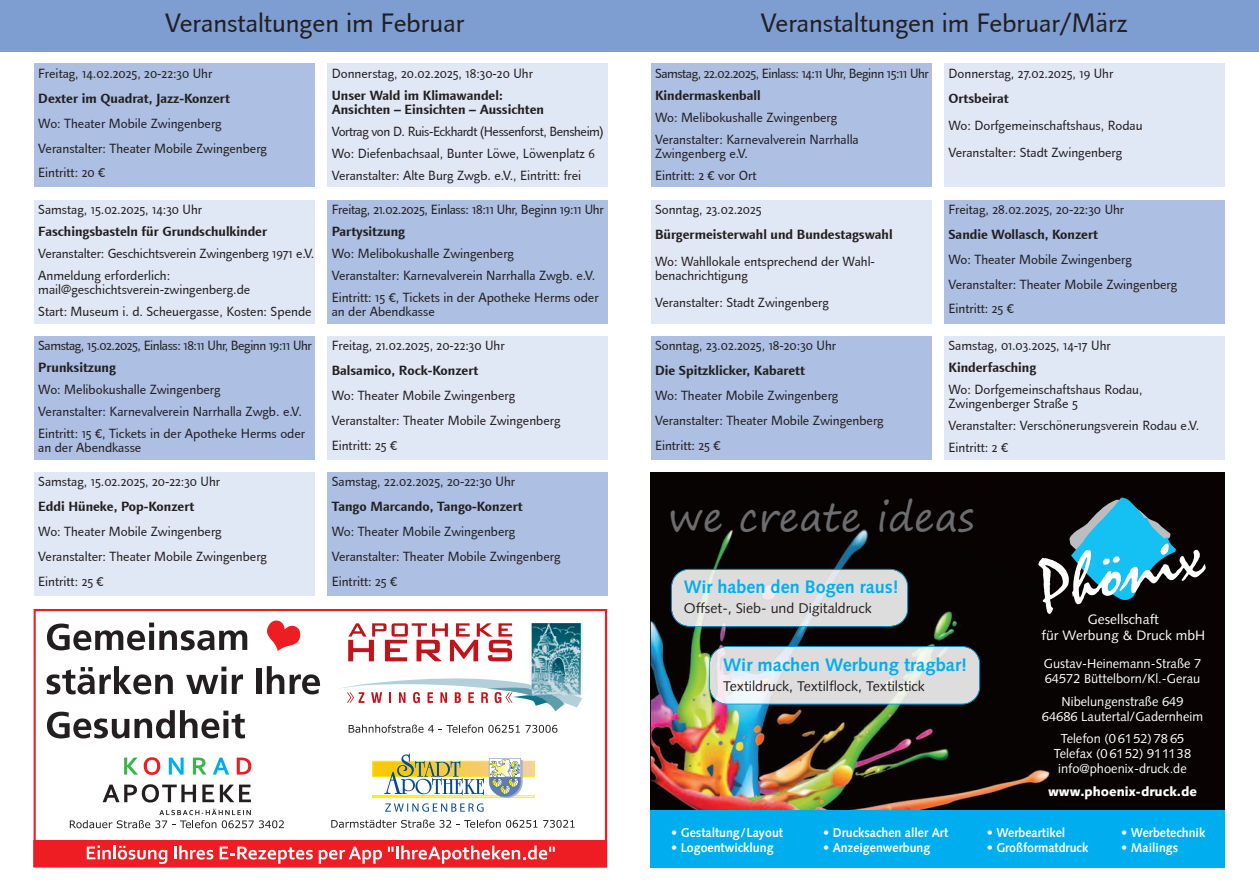
<style>
.page{position:relative;width:1259px;height:893px;background:#fff}
.page>*{position:absolute;margin:0;border:0;box-sizing:border-box;transform-origin:0 0}
.t1{font:39.3px "Segoe Print";color:#6c6d70}
.t2{font:27px "Linotype Finnegan";color:#231f20}
.t3{font:700 18.15px "Syntax";color:#00aeef}
.t4{font:14.1px "Syntax";color:#231f20}
.t5{font:13.65px/16.4px "Syntax";color:#fff;text-align:center}
.t6{font:13.5px/24.9px "Linotype Finnegan Os F";color:#231f20}
.t7{font:700 13.5px/14.2px "Linotype Finnegan Os F";color:#231f20}
.t8{font:13.5px "Linotype Finnegan Os F";letter-spacing:-.03em;color:#231f20}
.t9{font:13.5px "Linotype Finnegan Os F";letter-spacing:-.02em;color:#231f20}
.t10{font:13.05px/15.1px "Syntax";color:#fff;text-align:center}
.t11{font:900 13.05px "Syntax";color:#fff}
.t12{font:700 12.9px "Syntax";color:#fff;scale:.96 1}
</style>
<div class="page">
<div style="left:0;top:0;width:1259px;height:51px;background:#7e9ed2"></div>
<div style="left:34px;top:64px;width:281px;height:123px;background:#adbfe2"></div>
<div style="left:34px;top:200px;width:281px;height:123px;background:#e1e8f5"></div>
<div style="left:34px;top:336px;width:281px;height:123px;background:#adbfe2"></div>
<div style="left:34px;top:472px;width:281px;height:123px;background:#e1e8f5"></div>
<div style="left:327px;top:64px;width:281px;height:123px;background:#e1e8f5"></div>
<div style="left:327px;top:200px;width:281px;height:123px;background:#adbfe2"></div>
<div style="left:327px;top:336px;width:281px;height:123px;background:#e1e8f5"></div>
<div style="left:327px;top:472px;width:281px;height:123px;background:#adbfe2"></div>
<div style="left:651px;top:64px;width:280px;height:123px;background:#adbfe2"></div>
<div style="left:651px;top:200px;width:280px;height:123px;background:#e1e8f5"></div>
<div style="left:651px;top:336px;width:280px;height:123px;background:#adbfe2"></div>
<div style="left:944px;top:64px;width:281px;height:123px;background:#e1e8f5"></div>
<div style="left:944px;top:200px;width:281px;height:123px;background:#adbfe2"></div>
<div style="left:944px;top:336px;width:281px;height:123px;background:#e1e8f5"></div>
<svg style="left:33px;top:609px;width:574px;height:258px"></svg>
<svg style="left:267px;top:620px;width:33px;height:31px"></svg>
<svg style="left:87px;top:845px;width:24px;height:14px"></svg>
<hr style="left:113px;top:845px;width:3px;height:14px;background:#fff">
<svg style="left:118px;top:846px;width:49px;height:18px"></svg>
<svg style="left:174px;top:845px;width:39px;height:14px"></svg>
<svg style="left:220px;top:846px;width:93px;height:18px"></svg>
<svg style="left:319px;top:846px;width:63px;height:18px"></svg>
<svg style="left:388px;top:845px;width:167px;height:19px"></svg>
<svg style="left:336px;top:673px;width:246px;height:38px"></svg>
<svg style="left:348px;top:623px;width:164px;height:38px"></svg>
<img style="left:529px;top:623px;width:54px;height:74px">
<img style="left:552px;top:658px;width:13px;height:19px">
<svg style="left:349px;top:725px;width:208px;height:8px"></svg>
<svg style="left:331px;top:820px;width:206px;height:8px"></svg>
<svg style="left:543px;top:820px;width:31px;height:8px"></svg>
<svg style="left:70px;top:809px;width:214px;height:19px"></svg>
<svg style="left:47px;top:623px;width:200px;height:27px"></svg>
<svg style="left:47px;top:666px;width:126px;height:28px"></svg>
<svg style="left:186px;top:667px;width:40px;height:27px"></svg>
<svg style="left:232px;top:674px;width:11px;height:20px"></svg>
<div style="left:256px;top:668px;width:6px;height:26px;background:#231f20"></div>
<svg style="left:267px;top:666px;width:17px;height:28px"></svg>
<svg style="left:290px;top:674px;width:30px;height:20px"></svg>
<svg style="left:47px;top:710px;width:198px;height:28px"></svg>
<div style="left:651px;top:472px;width:574px;height:395px;background:#080302"></div>
<img style="left:651px;top:529px;width:399px;height:281px">
<svg style="left:1038px;top:498px;width:167px;height:116px"></svg>
<div style="left:651px;top:810px;width:574px;height:57px;background:#00aeef"></div>
<svg style="left:671px;top:569px;width:237px;height:58px"></svg>
<svg style="left:709px;top:646px;width:271px;height:59px"></svg>
<h2 class="t2" style="left:165px;top:8px;width:301px">Veranstaltungen im Februar</h2>
<h2 class="t2" style="left:761px;top:8px;width:368px">Veranstaltungen im Februar/März</h2>
<p class="t6" style="left:38px;top:61px;width:176px">Freitag, 14.02.2025, 20-22:30 Uhr</p>
<p class="t7" style="left:38px;top:91px;width:193px">Dexter im Quadrat, Jazz-Konzert</p>
<p class="t6" style="left:38px;top:111px;width:230px">Wo: Theater Mobile Zwingenberg<br>Veranstalter: Theater Mobile Zwingenberg<br>Eintritt: 20 €</p>
<p class="t6" style="left:38px;top:197px;width:165px">Samstag, 15.02.2025, 14:30 Uhr</p>
<p class="t7" style="left:38px;top:224px;width:230px">Faschingsbasteln für Grundschulkinder</p>
<p class="t6" style="left:38px;top:242px;width:278px;line-height:21.9px">Veranstalter: Geschichtsverein Zwingenberg 1971 e.V.<br>Anmeldung erforderlich:</p>
<p class="t6" style="left:38px;top:279px;width:275px;line-height:21.9px">mail@geschichtsverein-zwingenberg.de<br>Start: Museum i. d. Scheuergasse, Kosten: Spende</p>
<p class="t8" style="left:38px;top:338px;width:275px">Samstag, 15.02.2025, Einlass: 18:11 Uhr, Beginn 19:11 Uhr</p>
<p class="t7" style="left:38px;top:360px;width:79px">Prunksitzung</p>
<p class="t6" style="left:38px;top:378px;width:268px;line-height:21.9px">Wo: Melibokushalle Zwingenberg<br>Veranstalter: Karnevalverein Narrhalla Zwgb. e.V.<br>Eintritt: 15 €, Tickets in der Apotheke Herms oder</p>
<p class="t6" style="left:38px;top:435px;width:105px">an der Abendkasse</p>
<p class="t6" style="left:38px;top:469px;width:183px">Samstag, 15.02.2025, 20-22:30 Uhr</p>
<p class="t7" style="left:38px;top:499px;width:158px">Eddi Hüneke, Pop-Konzert</p>
<p class="t6" style="left:38px;top:519px;width:230px">Wo: Theater Mobile Zwingenberg<br>Veranstalter: Theater Mobile Zwingenberg<br>Eintritt: 25 €</p>
<p class="t6" style="left:332px;top:61px;width:203px">Donnerstag, 20.02.2025, 18:30-20 Uhr</p>
<p class="t7" style="left:332px;top:88px;width:214px">Unser Wald im Klimawandel:<br>Ansichten – Einsichten – Aussichten</p>
<p class="t6" style="left:332px;top:121px;width:273px;line-height:21.9px">Vortrag von D. Ruis-Eckhardt (Hessenforst, Bensheim)<br>Wo: Diefenbachsaal, Bunter Löwe, Löwenplatz 6<br>Veranstalter: Alte Burg Zwgb. e.V., Eintritt: frei</p>
<p class="t9" style="left:332px;top:202px;width:274px">Freitag, 21.02.2025, Einlass: 18:11 Uhr, Beginn 19:11 Uhr</p>
<p class="t7" style="left:332px;top:224px;width:75px">Partysitzung</p>
<p class="t6" style="left:332px;top:242px;width:268px;line-height:21.9px">Wo: Melibokushalle Zwingenberg<br>Veranstalter: Karnevalverein Narrhalla Zwgb. e.V.<br>Eintritt: 15 €, Tickets in der Apotheke Herms oder</p>
<p class="t6" style="left:332px;top:299px;width:105px">an der Abendkasse</p>
<p class="t6" style="left:332px;top:333px;width:174px">Freitag, 21.02.2025, 20-22:30 Uhr</p>
<p class="t7" style="left:332px;top:363px;width:148px">Balsamico, Rock-Konzert</p>
<p class="t6" style="left:332px;top:383px;width:230px">Wo: Theater Mobile Zwingenberg<br>Veranstalter: Theater Mobile Zwingenberg<br>Eintritt: 25 €</p>
<p class="t6" style="left:332px;top:469px;width:185px">Samstag, 22.02.2025, 20-22:30 Uhr</p>
<p class="t7" style="left:332px;top:499px;width:192px">Tango Marcando, Tango-Konzert</p>
<p class="t6" style="left:332px;top:519px;width:230px">Wo: Theater Mobile Zwingenberg<br>Veranstalter: Theater Mobile Zwingenberg<br>Eintritt: 25 €</p>
<p class="t8" style="left:655px;top:65px;width:275px">Samstag, 22.02.2025, Einlass: 14:11 Uhr, Beginn 15:11 Uhr</p>
<p class="t7" style="left:655px;top:88px;width:107px">Kindermaskenball</p>
<p class="t6" style="left:655px;top:106px;width:205px;line-height:21.9px">Wo: Melibokushalle Zwingenberg<br>Veranstalter: Karnevalverein Narrhalla</p>
<p class="t6" style="left:655px;top:142px;width:103px;line-height:21.9px">Zwingenberg e.V.<br>Eintritt: 2 € vor Ort</p>
<p class="t6" style="left:655px;top:197px;width:108px">Sonntag, 23.02.2025</p>
<p class="t7" style="left:655px;top:227px;width:239px">Bürgermeisterwahl und Bundestagswahl</p>
<p class="t6" style="left:655px;top:254px;width:221px;line-height:14.2px">Wo: Wahllokale entsprechend der Wahl&shy;benachrichtigung</p>
<p class="t6" style="left:655px;top:290px;width:175px">Veranstalter: Stadt Zwingenberg</p>
<p class="t6" style="left:655px;top:333px;width:183px">Sonntag, 23.02.2025, 18-20:30 Uhr</p>
<p class="t7" style="left:655px;top:363px;width:151px">Die Spitzklicker, Kabarett</p>
<p class="t6" style="left:655px;top:383px;width:230px">Wo: Theater Mobile Zwingenberg<br>Veranstalter: Theater Mobile Zwingenberg<br>Eintritt: 25 €</p>
<p class="t6" style="left:948px;top:61px;width:166px">Donnerstag, 27.02.2025, 19 Uhr</p>
<p class="t7" style="left:948px;top:91px;width:62px">Ortsbeirat</p>
<p class="t6" style="left:948px;top:112px;width:196px;line-height:27px">Wo: Dorfgemeinschaftshaus, Rodau<br>Veranstalter: Stadt Zwingenberg</p>
<p class="t6" style="left:948px;top:197px;width:177px">Freitag, 28.02.2025, 20-22:30 Uhr</p>
<p class="t7" style="left:948px;top:227px;width:151px">Sandie Wollasch, Konzert</p>
<p class="t6" style="left:948px;top:247px;width:230px">Wo: Theater Mobile Zwingenberg<br>Veranstalter: Theater Mobile Zwingenberg<br>Eintritt: 25 €</p>
<p class="t6" style="left:948px;top:333px;width:164px">Samstag, 01.03.2025, 14-17 Uhr</p>
<p class="t7" style="left:948px;top:360px;width:89px">Kinderfasching</p>
<p class="t6" style="left:948px;top:382px;width:196px;line-height:14.2px">Wo: Dorfgemeinschaftshaus Rodau,<br>Zwingenberger Straße 5</p>
<p class="t6" style="left:948px;top:415px;width:252px;line-height:21.9px">Veranstalter: Verschönerungsverein Rodau e.V.<br>Eintritt: 2 €</p>
<h1 class="t1" style="left:668px;top:482px;width:308px">we create ideas</h1>
<h3 class="t3" style="left:684px;top:576px;width:216px">Wir haben den Bogen raus!</h3>
<p class="t4" style="left:684px;top:600px;width:190px">Offset-, Sieb- und Digitaldruck</p>
<p class="t5" style="left:1041px;top:611px;width:165px">Gesellschaft<br>für Werbung &amp; Druck mbH</p>
<p class="t10" style="left:1043px;top:656px;width:159px;text-align:left">Gustav-Heinemann-Straße 7<br>64572 Büttelborn/Kl.-Gerau</p>
<p class="t10" style="left:1042px;top:693px;width:163px">Nibelungenstraße 649<br>64686 Lautertal/Gadernheim</p>
<p class="t10" style="left:1053px;top:731px;width:139px">Telefon (0 6152) 78 65<br>Telefax (0 6152) 911138 info@phoenix-druck.de</p>
<p class="t11" style="left:1048px;top:783px;width:150px">www.phoenix-druck.de</p>
<h3 class="t3" style="left:723px;top:654px;width:245px">Wir machen Werbung tragbar!</h3>
<p class="t4" style="left:723px;top:678px;width:203px">Textildruck, Textilflock, Textilstick</p>
<p class="t12" style="left:671px;top:825px;width:118px">• Gestaltung/Layout</p>
<p class="t12" style="left:671px;top:840px;width:108px">• Logoentwicklung</p>
<p class="t12" style="left:823px;top:825px;width:132px">• Drucksachen aller Art</p>
<p class="t12" style="left:823px;top:840px;width:113px">• Anzeigenwerbung</p>
<p class="t12" style="left:986px;top:825px;width:83px">• Werbeartikel</p>
<p class="t12" style="left:986px;top:840px;width:107px">• Großformatdruck</p>
<p class="t12" style="left:1121px;top:825px;width:89px">• Werbetechnik</p>
<p class="t12" style="left:1121px;top:840px;width:61px">• Mailings</p>
</div>
